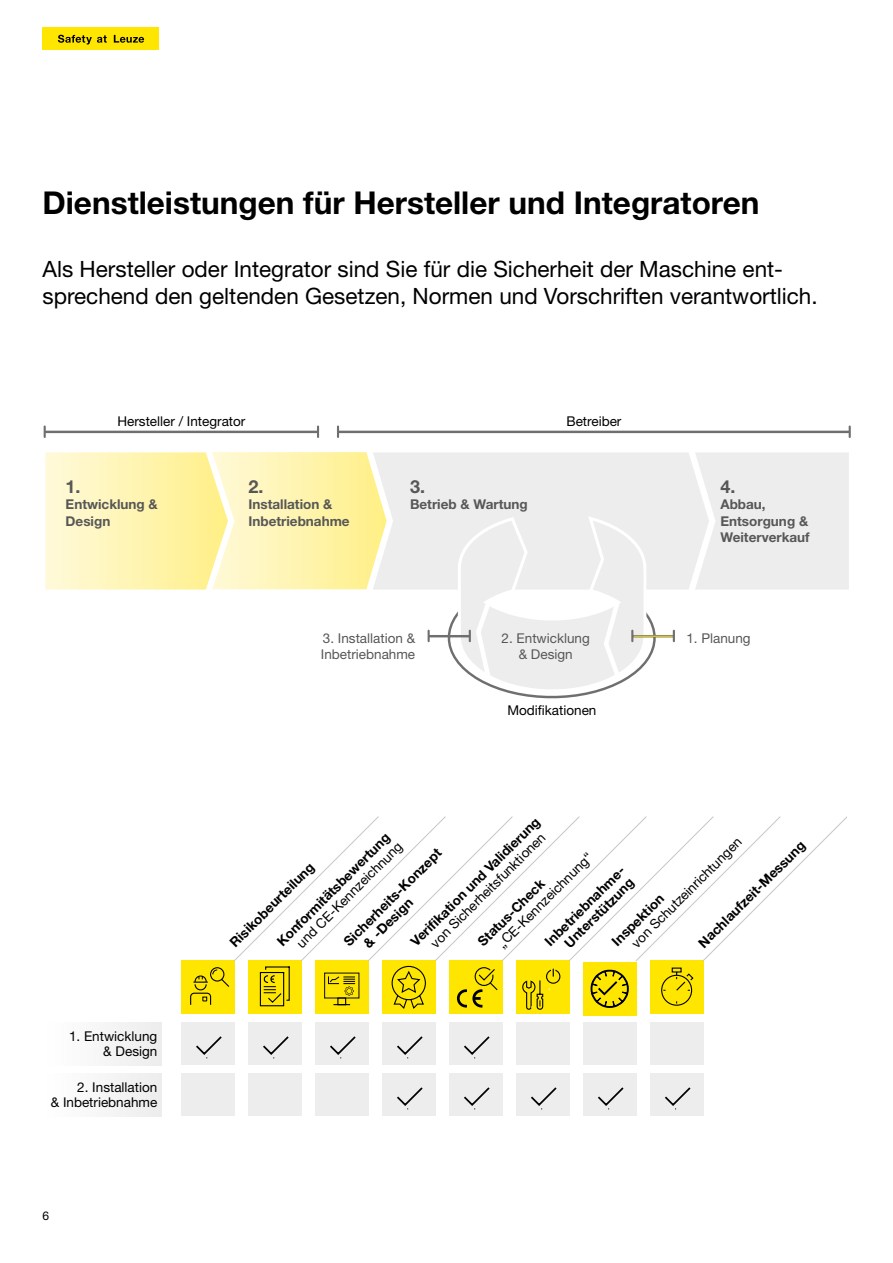
<style>
.page{position:relative;width:893px;height:1263px;background:#fff}
.page>*{position:absolute;margin:0;border:0;box-sizing:border-box;transform-origin:0 0}
.t1{font:700 31.5px "Helvetica Neue LT Pro";color:#000}
.t2{font:22.5px/27px "Helvetica Neue LT Pro";color:#000}
.t3{font:700 18px "Helvetica Neue LT Pro";color:#575756}
.t4{font:13.5px/15px "Helvetica Neue LT Pro";color:#000;text-align:right}
.t5{font:700 13.5px/15px "Helvetica Neue LT Pro";color:#000}
.t6{font:700 13.5px/16.5px "Helvetica Neue LT Pro";color:#575756}
.t7{font:13.5px/16.5px "Helvetica Neue LT Pro";color:#575756}
.t8{font:12px "Helvetica Neue LT Pro";color:#000}
</style>
<div class="page">
<svg style="left:43px;top:429px;width:808px;height:270px"></svg>
<hr style="left:634px;top:635px;width:39px;height:2px;background:#706f6f">
<hr style="left:430px;top:635px;width:39px;height:2px;background:#706f6f">
<svg style="left:44px;top:426px;width:2px;height:11px"></svg>
<svg style="left:317px;top:426px;width:2px;height:11px"></svg>
<svg style="left:337px;top:426px;width:2px;height:11px"></svg>
<svg style="left:849px;top:426px;width:2px;height:11px"></svg>
<svg style="left:428px;top:631px;width:2px;height:10px"></svg>
<svg style="left:458px;top:516px;width:188px;height:178px"></svg>
<svg style="left:673px;top:631px;width:2px;height:10px"></svg>
<div style="left:181px;top:960px;width:53px;height:53px;background:#ffe600"></div>
<div style="left:248px;top:961px;width:53px;height:53px;background:#ffe600"></div>
<div style="left:315px;top:961px;width:53px;height:53px;background:#ffe600"></div>
<div style="left:382px;top:961px;width:53px;height:53px;background:#ffe600"></div>
<div style="left:449px;top:961px;width:53px;height:53px;background:#ffe600"></div>
<div style="left:516px;top:961px;width:53px;height:53px;background:#ffe600"></div>
<div style="left:583px;top:962px;width:53px;height:53px;background:#ffe600"></div>
<div style="left:650px;top:961px;width:53px;height:53px;background:#ffe600"></div>
<div style="left:43px;top:1022px;width:119px;height:43px;background:#f6f6f6"></div>
<div style="left:181px;top:1022px;width:53px;height:43px;background:#ededed"></div>
<svg style="left:196px;top:1036px;width:26px;height:22px"></svg>
<div style="left:248px;top:1022px;width:53px;height:43px;background:#ededed"></div>
<svg style="left:263px;top:1036px;width:26px;height:22px"></svg>
<div style="left:315px;top:1022px;width:53px;height:43px;background:#ededed"></div>
<svg style="left:330px;top:1036px;width:26px;height:22px"></svg>
<div style="left:382px;top:1022px;width:53px;height:43px;background:#ededed"></div>
<svg style="left:397px;top:1036px;width:26px;height:22px"></svg>
<div style="left:449px;top:1022px;width:53px;height:43px;background:#ededed"></div>
<svg style="left:464px;top:1036px;width:26px;height:22px"></svg>
<div style="left:516px;top:1022px;width:53px;height:43px;background:#ededed"></div>
<div style="left:583px;top:1022px;width:53px;height:43px;background:#ededed"></div>
<div style="left:650px;top:1022px;width:53px;height:43px;background:#ededed"></div>
<div style="left:43px;top:1073px;width:119px;height:43px;background:#f6f6f6"></div>
<div style="left:181px;top:1073px;width:53px;height:43px;background:#ededed"></div>
<div style="left:248px;top:1073px;width:53px;height:43px;background:#ededed"></div>
<div style="left:315px;top:1073px;width:53px;height:43px;background:#ededed"></div>
<div style="left:382px;top:1073px;width:53px;height:43px;background:#ededed"></div>
<svg style="left:397px;top:1087px;width:26px;height:22px"></svg>
<div style="left:449px;top:1073px;width:53px;height:43px;background:#ededed"></div>
<svg style="left:464px;top:1087px;width:26px;height:22px"></svg>
<div style="left:516px;top:1073px;width:53px;height:43px;background:#ededed"></div>
<svg style="left:531px;top:1087px;width:26px;height:22px"></svg>
<div style="left:583px;top:1073px;width:53px;height:43px;background:#ededed"></div>
<svg style="left:598px;top:1087px;width:26px;height:22px"></svg>
<div style="left:650px;top:1073px;width:53px;height:43px;background:#ededed"></div>
<svg style="left:665px;top:1087px;width:26px;height:22px"></svg>
<svg style="left:190px;top:816px;width:656px;height:194px"></svg>
<div style="left:43px;top:27px;width:116px;height:23px;background:#ffe600"></div>
<svg style="left:58px;top:35px;width:86px;height:10px"></svg>
<h1 class="t1" style="left:43px;top:182px;width:718px">Dienstleistungen für Hersteller und Integratoren</h1>
<h2 class="t2" style="left:43px;top:254px;width:777px">Als Hersteller oder Integrator sind Sie für die Sicherheit der Maschine ent&shy;sprechend den geltenden Gesetzen, Normen und Vorschriften verantwortlich.</h2>
<p class="t4" style="left:117px;top:413px;width:129px">Hersteller / Integrator</p>
<p class="t4" style="left:566px;top:413px;width:56px">Betreiber</p>
<h3 class="t3" style="left:66px;top:475px;width:17px">1.</h3>
<p class="t6" style="left:66px;top:496px;width:94px">Entwicklung &amp;<br>Design</p>
<h3 class="t3" style="left:248px;top:475px;width:17px">2.</h3>
<p class="t6" style="left:248px;top:496px;width:103px">Installation &amp;<br>Inbetriebnahme</p>
<h3 class="t3" style="left:410px;top:475px;width:17px">3.</h3>
<p class="t6" style="left:410px;top:496px;width:119px">Betrieb &amp; Wartung</p>
<p class="t7" style="left:321px;top:629px;width:96px">3. Installation &amp;<br>Inbetriebnahme</p>
<p class="t7" style="left:502px;top:629px;width:90px;text-align:center">2. Entwicklung &amp; Design</p>
<p class="t4" style="left:507px;top:702px;width:91px">Modifikationen</p>
<h3 class="t3" style="left:720px;top:475px;width:17px">4.</h3>
<p class="t6" style="left:720px;top:496px;width:91px">Abbau,<br>Entsorgung &amp;<br>Weiterverkauf</p>
<p class="t7" style="left:686px;top:629px;width:66px">1. Planung</p>
<p class="t4" style="left:69px;top:1028px;width:90px">1. Entwicklung &amp; Design</p>
<p class="t4" style="left:51px;top:1079px;width:108px">2. Installation<br>&amp; Inbetriebnahme</p>
<p class="t8" style="left:43px;top:1209px;width:8px">6</p>
<p class="t5" style="left:408px;top:938px;width:177px;rotate:-45deg">Verifi kation und Validierung</p>
<p class="t4" style="left:427px;top:940px;width:158px;rotate:-45deg">von Sicherheitsfunktionen</p>
<p class="t5" style="left:274px;top:938px;width:155px;rotate:-45deg">Konformitätsbewertung</p>
<p class="t4" style="left:628px;top:940px;width:151px;rotate:-45deg">von Schutzeinrichtungen</p>
<p class="t5" style="left:695px;top:939px;width:146px;rotate:-45deg">Nachlaufzeit-Messung</p>
<p class="t4" style="left:293px;top:940px;width:145px;rotate:-45deg">und CE-Kennzeichnung</p>
<p class="t5" style="left:350px;top:929px;width:120px;text-indent:-13px;rotate:-45deg">Sicherheits-Konzept &amp; -Design</p>
<p class="t4" style="left:494px;top:940px;width:129px;rotate:-45deg">„CE-Kennzeichnung“</p>
<p class="t5" style="left:226px;top:939px;width:114px;rotate:-45deg">Risikobeurteilung</p>
<p class="t5" style="left:542px;top:938px;width:109px;text-align:right;rotate:-45deg">Inbetriebnahme-<br>Unterstützung</p>
<p class="t5" style="left:475px;top:938px;width:90px;rotate:-45deg">Status-Check</p>
<p class="t5" style="left:609px;top:938px;width:69px;rotate:-45deg">Inspektion</p>
</div>
